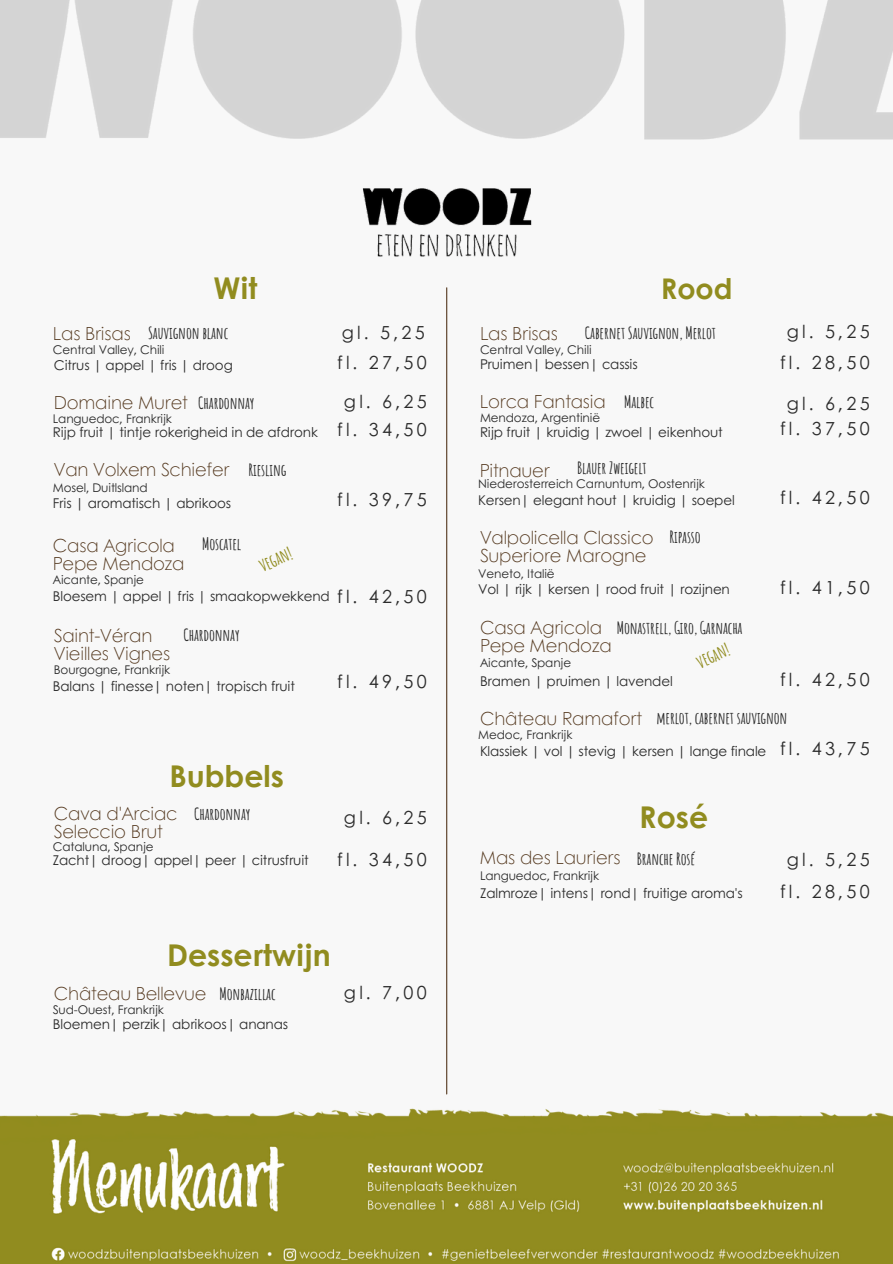
<style>
.page{position:relative;width:893px;height:1264px;background:#fff}
.page>*{position:absolute;margin:0;border:0;box-sizing:border-box;transform-origin:0 0}
.t1{font:700 30px "Century Gothic";color:#918c1f}
.t2{font:700 28.5px "Century Gothic";color:#918c1f}
.t3{font:300 18px/18px "Century Gothic";letter-spacing:-.01em;color:#54381e}
.t4{font:18px "Century Gothic";letter-spacing:.18em;color:#2b2b2b}
.t5{font:700 18px "Amatic SC";color:#918c1f}
.t6{font:700 16.5px "Amatic SC";letter-spacing:-.01em;color:#2b2b2b}
.t7{font:13.5px "Century Gothic";letter-spacing:-.01em;color:#2b2b2b}
.t8{font:12px "Century Gothic";letter-spacing:-.01em;color:#2b2b2b}
</style>
<div class="page">
<img style="left:0;top:0;width:892px;height:1263px">
<hr style="left:446px;top:288px;width:1px;height:805px;background:#54381e">
<p class="t1" style="left:213px;top:265px;width:46px">Wit</p>
<p class="t2" style="left:661px;top:267px;width:73px">Rood</p>
<p class="t3" style="left:53px;top:323px;width:79px">Las Brisas</p>
<p class="t6" style="left:148px;top:322px;width:82px">Sauvignon blanc</p>
<p class="t8" style="left:53px;top:340px;width:113px">Central Valley, Chili</p>
<p class="t7" style="left:54px;top:354px;width:180px">Citrus | appel | fris | droog</p>
<p class="t3" style="left:54px;top:393px;width:136px">Domaine Muret</p>
<p class="t6" style="left:198px;top:392px;width:58px">Chardonnay</p>
<p class="t7" style="left:53px;top:422px;width:266px">Rijp fruit | tintje rokerigheid in de afdronk</p>
<p class="t8" style="left:53px;top:409px;width:121px">Languedoc, Frankrijk</p>
<p class="t3" style="left:54px;top:460px;width:177px">Van Volxem Schiefer</p>
<p class="t6" style="left:248px;top:459px;width:39px">Riesling</p>
<p class="t7" style="left:53px;top:493px;width:180px">Fris | aromatisch | abrikoos</p>
<p class="t8" style="left:53px;top:478px;width:96px">Mosel, Duitlsland</p>
<p class="t4" style="left:342px;top:319px;width:84px">gl. 5,25</p>
<p class="t4" style="left:337px;top:349px;width:91px">fl. 27,50</p>
<p class="t4" style="left:344px;top:388px;width:84px">gl. 6,25</p>
<p class="t4" style="left:337px;top:416px;width:91px">fl. 34,50</p>
<p class="t4" style="left:337px;top:486px;width:91px">fl. 39,75</p>
<p class="t3" style="left:480px;top:323px;width:79px">Las Brisas</p>
<p class="t6" style="left:584px;top:322px;width:133px">Cabernet Sauvignon, Merlot</p>
<p class="t7" style="left:480px;top:354px;width:159px">Pruimen| bessen| cassis</p>
<p class="t8" style="left:480px;top:340px;width:113px">Central Valley, Chili</p>
<p class="t3" style="left:480px;top:392px;width:127px">Lorca Fantasia</p>
<p class="t6" style="left:624px;top:391px;width:31px">Malbec</p>
<p class="t8" style="left:480px;top:409px;width:122px">Mendoza, Argentinië</p>
<p class="t7" style="left:480px;top:421px;width:244px">Rijp fruit | kruidig | zwoel | eikenhout</p>
<p class="t3" style="left:480px;top:460px;width:71px">Pitnauer</p>
<p class="t6" style="left:577px;top:457px;width:71px">Blauer Zweigelt</p>
<p class="t7" style="left:478px;top:489px;width:258px">Kersen| elegant hout | kruidig | soepel</p>
<p class="t8" style="left:478px;top:475px;width:228px">Niederosterreich Carnuntum, Oostenrijk</p>
<p class="t4" style="left:786px;top:317px;width:84px">gl. 5,25</p>
<p class="t4" style="left:780px;top:348px;width:91px">fl. 28,50</p>
<p class="t4" style="left:786px;top:389px;width:84px">gl. 6,25</p>
<p class="t4" style="left:780px;top:415px;width:91px">fl. 37,50</p>
<p class="t4" style="left:780px;top:483px;width:91px">fl. 42,50</p>
<p class="t3" style="left:53px;top:535px;width:133px">Casa Agricola<br>Pepe Mendoza</p>
<p class="t6" style="left:202px;top:533px;width:41px">Moscatel</p>
<p class="t5" style="left:255px;top:556px;width:36px;rotate:-25deg">vegan!</p>
<p class="t7" style="left:53px;top:585px;width:278px">Bloesem | appel | fris | smaakopwekkend</p>
<p class="t8" style="left:53px;top:571px;width:93px">Aicante, Spanje</p>
<p class="t3" style="left:54px;top:625px;width:118px">Saint-Véran<br>Vieilles Vignes</p>
<p class="t6" style="left:183px;top:624px;width:58px">Chardonnay</p>
<p class="t7" style="left:53px;top:675px;width:243px">Balans | finesse| noten| tropisch fruit</p>
<p class="t8" style="left:54px;top:660px;width:118px">Bourgogne, Frankrijk</p>
<p class="t4" style="left:337px;top:582px;width:91px">fl. 42,50</p>
<p class="t4" style="left:337px;top:667px;width:91px">fl. 49,50</p>
<p class="t1" style="left:169px;top:753px;width:116px">Bubbels</p>
<p class="t3" style="left:54px;top:803px;width:125px">Cava d'Arciac<br>Seleccio Brut</p>
<p class="t6" style="left:194px;top:803px;width:58px">Chardonnay</p>
<p class="t8" style="left:53px;top:837px;width:102px">Cataluna, Spanje</p>
<p class="t7" style="left:53px;top:850px;width:257px">Zacht| droog| appel| peer | citrusfruit</p>
<p class="t4" style="left:344px;top:803px;width:84px">gl. 6,25</p>
<p class="t4" style="left:337px;top:845px;width:91px">fl. 34,50</p>
<p class="t1" style="left:167px;top:932px;width:165px">Dessertwijn</p>
<p class="t3" style="left:54px;top:983px;width:154px">Château Bellevue</p>
<p class="t6" style="left:219px;top:983px;width:58px">Monbazillac</p>
<p class="t8" style="left:53px;top:1000px;width:112px">Sud-Ouest, Frankrijk</p>
<p class="t7" style="left:53px;top:1014px;width:237px">Bloemen| perzik| abrikoos| ananas</p>
<p class="t4" style="left:344px;top:979px;width:84px">gl. 7,00</p>
<p class="t3" style="left:480px;top:528px;width:175px">Valpolicella Classico<br>Superiore Marogne</p>
<p class="t6" style="left:669px;top:526px;width:33px">Ripasso</p>
<p class="t8" style="left:478px;top:564px;width:78px">Veneto, Italië</p>
<p class="t7" style="left:478px;top:579px;width:253px">Vol | rijk | kersen | rood fruit | rozijnen</p>
<p class="t4" style="left:780px;top:574px;width:91px">fl. 41,50</p>
<p class="t3" style="left:480px;top:617px;width:133px">Casa Agricola<br>Pepe Mendoza</p>
<p class="t6" style="left:616px;top:617px;width:127px">Monastrell, Giro, Garnacha</p>
<p class="t5" style="left:692px;top:652px;width:36px;rotate:-25deg">vegan!</p>
<p class="t8" style="left:480px;top:654px;width:93px">Aicante, Spanje</p>
<p class="t7" style="left:480px;top:671px;width:194px">Bramen | pruimen | lavendel</p>
<p class="t4" style="left:780px;top:665px;width:91px">fl. 42,50</p>
<p class="t3" style="left:480px;top:709px;width:163px">Château Ramafort</p>
<p class="t6" style="left:656px;top:707px;width:133px">merlot, cabernet sauvignon</p>
<p class="t7" style="left:480px;top:741px;width:288px">Klassiek | vol | stevig | kersen | lange finale</p>
<p class="t8" style="left:478px;top:725px;width:96px">Medoc, Frankrijk</p>
<p class="t4" style="left:780px;top:734px;width:91px">fl. 43,75</p>
<p class="t1" style="left:639px;top:794px;width:70px">Rosé</p>
<p class="t3" style="left:480px;top:848px;width:142px">Mas des Lauriers</p>
<p class="t6" style="left:636px;top:847px;width:60px">Branche Rosé</p>
<p class="t8" style="left:480px;top:866px;width:121px">Languedoc, Frankrijk</p>
<p class="t7" style="left:480px;top:882px;width:264px">Zalmroze| intens| rond| fruitige aroma's</p>
<p class="t4" style="left:786px;top:845px;width:84px">gl. 5,25</p>
<p class="t4" style="left:780px;top:877px;width:91px">fl. 28,50</p>
</div>
